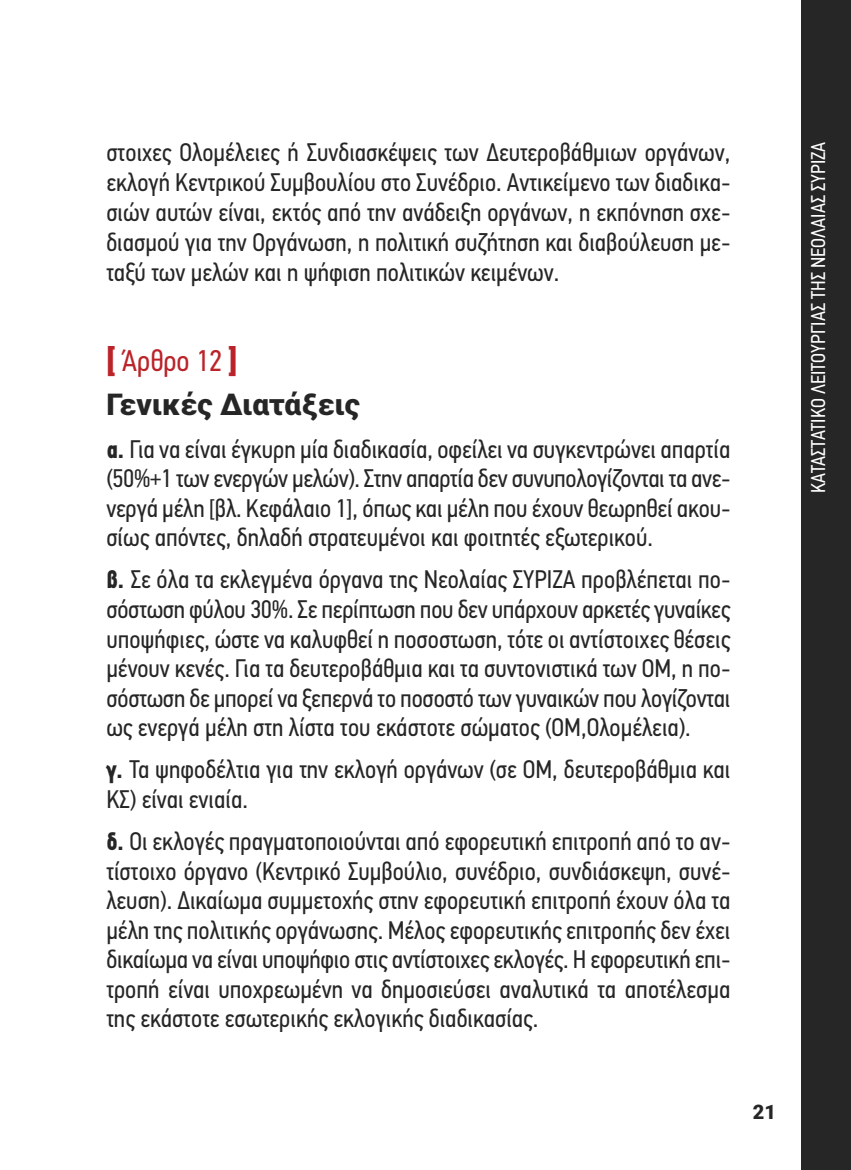
<style>
.page{position:relative;width:851px;height:1170px;background:#fff}
.page>*{position:absolute;margin:0;border:0;box-sizing:border-box;transform-origin:0 0}
.t1{font:900 30px "Roboto";color:#272627}
.t2{font:30px "PF Din Text Cond Pro";color:#ba2329}
.t3{font:25.5px/29.5px "PF Din Text Cond Pro";color:#272627;text-align:justify}
.t4{font:20px "PF Din Text Cond Pro";color:#fff}
.t5{font:900 20px "Roboto";color:#272627}
.s1{font-family:"Roboto";font-weight:900}
.s2{font-family:"PF Din Text";font-weight:900;font-stretch:condensed}
</style>
<div class="page">
<div style="left:801px;top:0;width:49px;height:1169px;background:#272627"></div>
<p class="t3" style="left:106px;top:137px;width:625px">στοιχες Ολοµέλειες ή Συνδιασκέψεις των ∆ευτεροβάθµιων οργάνων, εκλογή Κεντρικού Συµβουλίου στο Συνέδριο. Αντικείµενο των διαδικα&shy;σιών αυτών είναι, εκτός από την ανάδειξη οργάνων, η εκπόνηση σχε&shy;διασµού για την Οργάνωση, η πολιτική συζήτηση και διαβούλευση µε&shy;ταξύ των µελών και η ψήφιση πολιτικών κειµένων.</p>
<p class="t2" style="left:106px;top:342px;width:132px"><span class="s1">[</span> Άρθρο 12 <span class="s1">]</span></p>
<p class="t1" style="left:106px;top:387px;width:255px">Γενικές Διατάξεις</p>
<p class="t3" style="left:106px;top:434px;width:625px"><span class="s2">α.</span> Για να είναι έγκυρη µία διαδικασία, οφείλει να συγκεντρώνει απαρτία (50%+1 των ενεργών µελών). Στην απαρτία δεν συνυπολογίζονται τα ανε&shy;νεργά µέλη [βλ. Κεφάλαιο 1], όπως και µέλη που έχουν θεωρηθεί ακου&shy;σίως απόντες, δηλαδή στρατευµένοι και φοιτητές εξωτερικού.</p>
<p class="t3" style="left:106px;top:565px;width:625px"><span class="s2">β.</span> Σε όλα τα εκλεγµένα όργανα της Νεολαίας ΣΥΡΙΖΑ προβλέπεται πο&shy;σόστωση φύλου 30%. Σε περίπτωση που δεν υπάρχουν αρκετές γυναίκες υποψήφιες, ώστε να καλυφθεί η ποσοστωση, τότε οι αντίστοιχες θέσεις µένουν κενές. Για τα δευτεροβάθµια και τα συντονιστικά των ΟΜ, η πο&shy;σόστωση δε µπορεί να ξεπερνά το ποσοστό των γυναικών που λογίζονται ως ενεργά µέλη στη λίστα του εκάστοτε σώµατος (ΟΜ,Ολοµέλεια).</p>
<p class="t3" style="left:106px;top:754px;width:625px"><span class="s2">γ.</span> Τα ψηφοδέλτια για την εκλογή οργάνων (σε ΟΜ, δευτεροβάθµια και<br>ΚΣ) είναι ενιαία.</p>
<p class="t3" style="left:106px;top:826px;width:625px"><span class="s2">δ.</span> Οι εκλογές πραγµατοποιούνται από εφορευτική επιτροπή από το αν&shy;τίστοιχο όργανο (Κεντρικό Συµβούλιο, συνέδριο, συνδιάσκεψη, συνέ&shy;λευση). ∆ικαίωµα συµµετοχής στην εφορευτική επιτροπή έχουν όλα τα µέλη της πολιτικής οργάνωσης. Μέλος εφορευτικής επιτροπής δεν έχει δικαίωµα να είναι υποψήφιο στις αντίστοιχες εκλογές. Η εφορευτική επι&shy;τροπή είναι υποχρεωµένη να δηµοσιεύσει αναλυτικά τα αποτέλεσµα της εκάστοτε εσωτερικής εκλογικής διαδικασίας.</p>
<p class="t5" style="left:752px;top:1100px;width:25px">21</p>
<p class="t4" style="left:806px;top:493px;width:353px;rotate:-90deg">ΚΑΤΑΣΤΑΤΙΚΟ ΛΕΙΤΟΥΡΓΙΑΣ ΤΗΣ ΝΕΟΛΑΙΑΣ ΣΥΡΙΖΑ</p>
</div>
